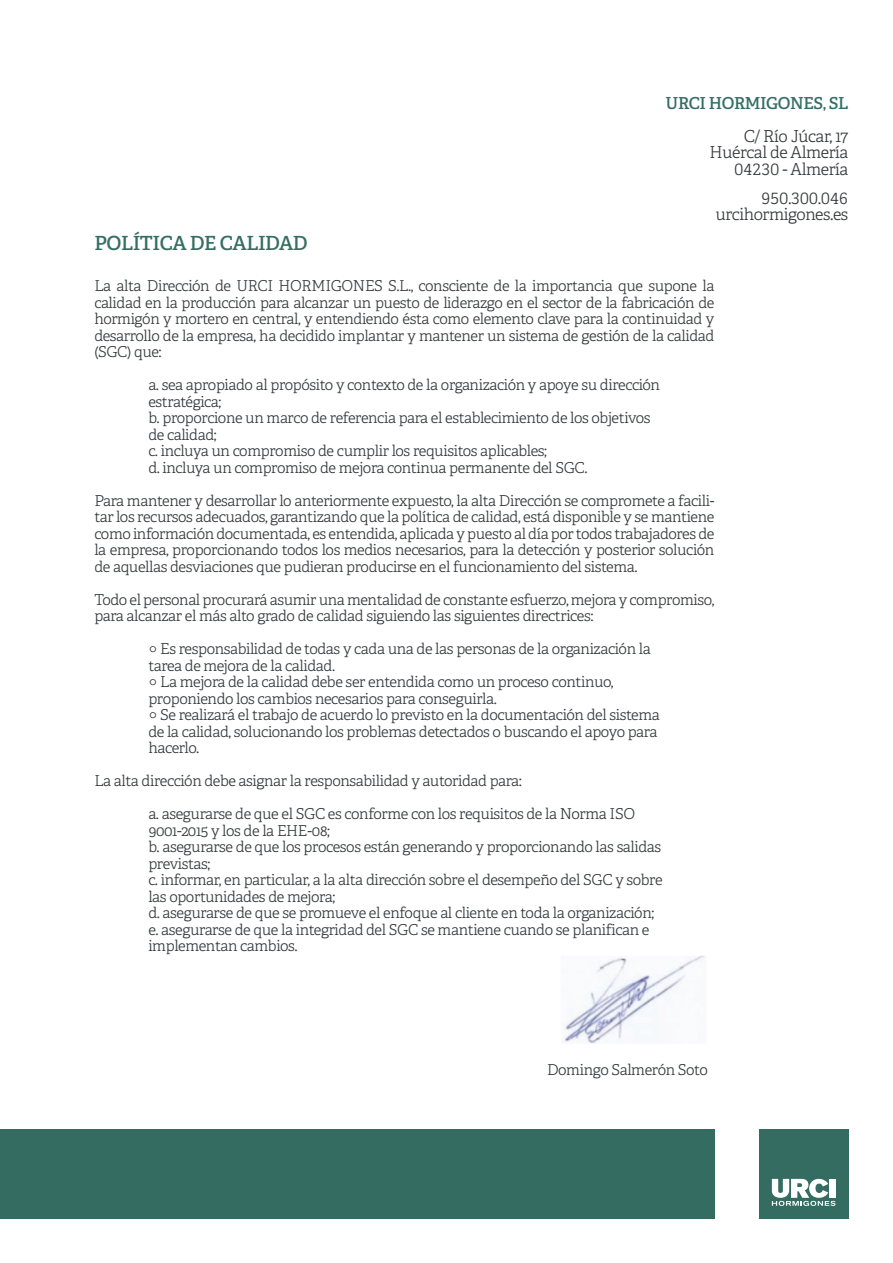
<style>
.page{position:relative;width:893px;height:1263px;background:#fff}
.page>*{position:absolute;margin:0;border:0;box-sizing:border-box;transform-origin:0 0}
.t1{font:600 19.5px "Adelle";letter-spacing:-.025em;color:#356e63}
.t2{font:300 16.5px/16.5px "Adelle";letter-spacing:-.025em;color:#35383a;text-align:right}
.t3{font:600 16.5px "Adelle";letter-spacing:-.025em;color:#356e63}
.t4{font:300 15px/16.5px "Adelle";letter-spacing:-.025em;color:#35383a}
</style>
<div class="page">
<div style="left:759px;top:1129px;width:89px;height:89px;background:#346c62"></div>
<svg style="left:772px;top:1179px;width:63px;height:27px"></svg>
<div style="left:0;top:1129px;width:714px;height:89px;background:#346c62"></div>
<img style="left:564px;top:956px;width:141px;height:88px">
<h1 class="t1" style="left:94px;top:231px;width:215px">POLÍTICA DE CALIDAD</h1>
<p class="t3" style="left:666px;top:93px;width:184px">URCI HORMIGONES, SL</p>
<p class="t2" style="left:710px;top:128px;width:140px">C/ Río Júcar, 17<br>Huércal de Almería<br>04230 - Almería</p>
<p class="t2" style="left:716px;top:190px;width:134px">950.300.046 urcihormigones.es</p>
<p class="t4" style="left:94px;top:278px;width:622px;text-align:justify">La alta Dirección de URCI HORMIGONES S.L., consciente de la importancia que supone la calidad en la producción para alcanzar un puesto de liderazgo en el sector de la fabricación de hormigón y mortero en central, y entendiendo ésta como elemento clave para la continuidad y desarrollo de la empresa, ha decidido implantar y mantener un sistema de gestión de la calidad (SGC) que:</p>
<p class="t4" style="left:148px;top:377px;width:513px">a. sea apropiado al propósito y contexto de la organización y apoye su dirección estratégica;<br>b. proporcione un marco de referencia para el establecimiento de los objetivos de calidad;<br>c. incluya un compromiso de cumplir los requisitos aplicables;<br>d. incluya un compromiso de mejora continua permanente del SGC.</p>
<p class="t4" style="left:94px;top:492px;width:622px;text-align:justify">Para mantener y desarrollar lo anteriormente expuesto, la alta Dirección se compromete a facili&shy;tar los recursos adecuados, garantizando que la política de calidad, está disponible y se mantiene como información documentada, es entendida, aplicada y puesto al día por todos trabajadores de la empresa, proporcionando todos los medios necesarios, para la detección y posterior solución de aquellas desviaciones que pudieran producirse en el funcionamiento del sistema.</p>
<p class="t4" style="left:94px;top:591px;width:622px">Todo el personal procurará asumir una mentalidad de constante esfuerzo, mejora y compromiso, para alcanzar el más alto grado de calidad siguiendo las siguientes directrices:</p>
<p class="t4" style="left:148px;top:641px;width:504px">○ Es responsabilidad de todas y cada una de las personas de la organización la tarea de mejora de la calidad.</p>
<p class="t4" style="left:148px;top:674px;width:467px">○ La mejora de la calidad debe ser entendida como un proceso continuo, proponiendo los cambios necesarios para conseguirla.</p>
<p class="t4" style="left:148px;top:707px;width:513px">○ Se realizará el trabajo de acuerdo lo previsto en la documentación del sistema de la calidad, solucionando los problemas detectados o buscando el apoyo para hacerlo.</p>
<p class="t4" style="left:94px;top:773px;width:429px">La alta dirección debe asignar la responsabilidad y autoridad para:</p>
<p class="t4" style="left:148px;top:806px;width:516px">a. asegurarse de que el SGC es conforme con los requisitos de la Norma ISO 9001-2015 y los de la EHE-08;<br>b. asegurarse de que los procesos están generando y proporcionando las salidas previstas;<br>c. informar, en particular, a la alta dirección sobre el desempeño del SGC y sobre las oportunidades de mejora;<br>d. asegurarse de que se promueve el enfoque al cliente en toda la organización; e. asegurarse de que la integridad del SGC se mantiene cuando se planifican e implementan cambios.</p>
<p class="t4" style="left:547px;top:1062px;width:162px">Domingo Salmerón Soto</p>
</div>
